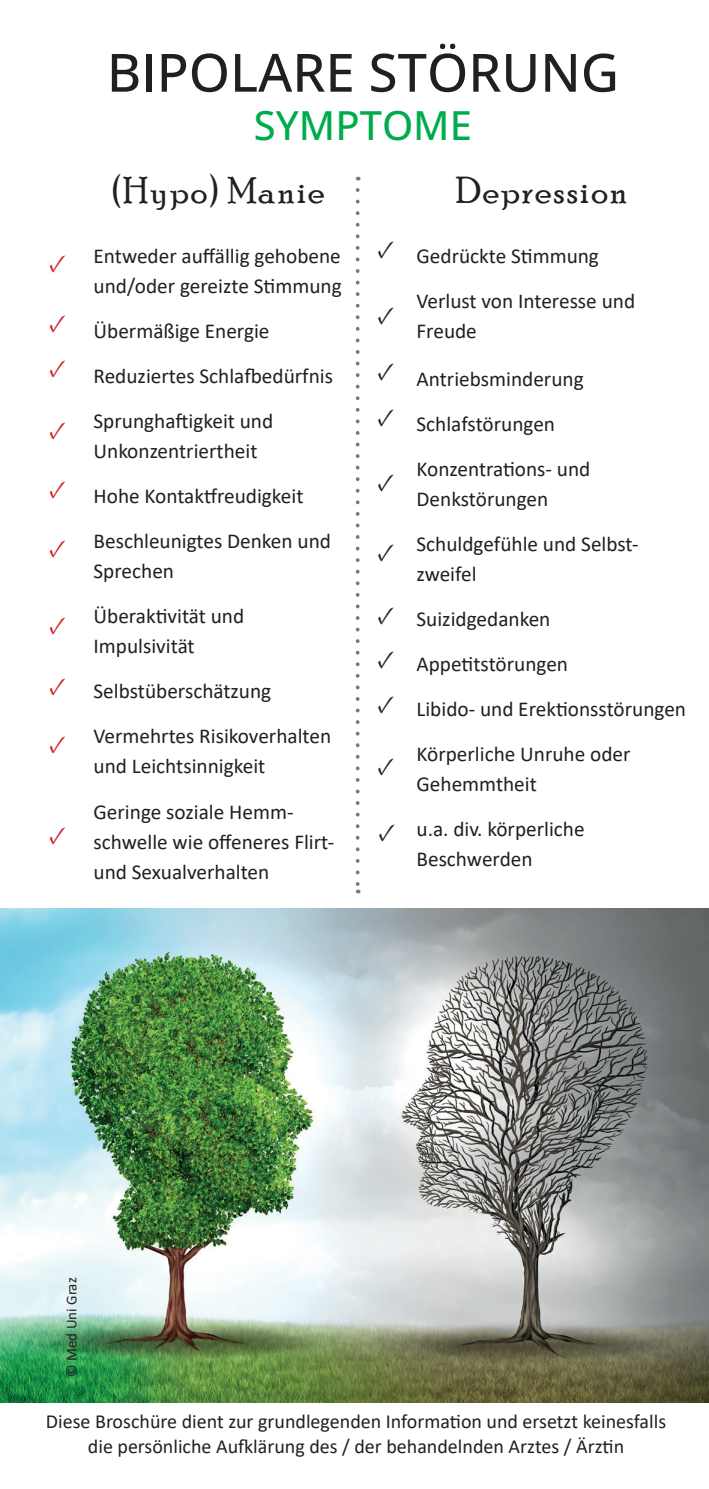
<style>
.page{position:relative;width:709px;height:1489px;background:#fff}
.page>*{position:absolute;margin:0;border:0;box-sizing:border-box;transform-origin:0 0}
.t1{font:500 52.75px "Open Sans";color:#231f20}
.t2{font:500 40px "Open Sans";color:#00ab4d}
.t3{font:37.5px "Poor Richard";letter-spacing:.05em;color:#231f20}
.t4{font:700 25px/46px "Minion Pro";color:#231f20}
.t5{font:700 25px/44.5px "Minion Pro";color:#d1232a}
.t6{font:21.25px/45px "Calibri";color:#231f20}
.t7{font:20px/25px "Calibri";color:#231f20;text-align:center}
.t8{font:15px "Calibri";color:#231f20}
</style>
<div class="page">
<svg style="left:356px;top:190px;width:3px;height:703px"></svg>
<img style="left:0;top:908px;width:709px;height:494px">
<p class="t5" style="left:49px;top:240px;width:19px">✓</p>
<p class="t5" style="left:49px;top:301px;width:19px">✓ ✓</p>
<p class="t5" style="left:49px;top:408px;width:19px">✓</p>
<p class="t5" style="left:49px;top:466px;width:19px">✓</p>
<p class="t5" style="left:49px;top:525px;width:19px">✓</p>
<p class="t5" style="left:49px;top:602px;width:19px">✓</p>
<p class="t5" style="left:49px;top:663px;width:19px">✓</p>
<p class="t5" style="left:49px;top:721px;width:19px">✓</p>
<p class="t5" style="left:49px;top:812px;width:19px">✓</p>
<h1 class="t1" style="left:107px;top:36px;width:514px">BIPOLARE STÖRUNG</h1>
<h2 class="t2" style="left:254px;top:98px;width:219px">SYMPTOME</h2>
<h3 class="t3" style="left:112px;top:169px;width:214px">(Hypo) Manie</h3>
<p class="t6" style="left:94px;top:240px;width:250px;line-height:30px">Entweder auffällig gehobene und/oder gereizte Stimmung</p>
<p class="t6" style="left:94px;top:308px;width:241px">Übermäßige Energie<br>Reduziertes Schlafbedürfnis<br>Sprunghaftigkeit und</p>
<p class="t6" style="left:94px;top:428px;width:239px">Unkonzentriertheit<br>Hohe Kontaktfreudigkeit<br>Beschleunigtes Denken und</p>
<p class="t6" style="left:94px;top:548px;width:152px">Sprechen<br>Überaktivität und</p>
<p class="t6" style="left:94px;top:623px;width:239px">Impulsivität<br>Selbstüberschätzung<br>Vermehrtes Risikoverhalten</p>
<p class="t6" style="left:94px;top:743px;width:201px">und Leichtsinnigkeit<br>Geringe soziale Hemm-</p>
<p class="t6" style="left:94px;top:825px;width:242px;line-height:30px">schwelle wie offeneres Flirt&shy;und Sexualverhalten</p>
<p class="t4" style="left:377px;top:226px;width:19px">✓</p>
<p class="t4" style="left:377px;top:291px;width:19px">✓</p>
<p class="t4" style="left:377px;top:347px;width:19px">✓ ✓</p>
<p class="t4" style="left:377px;top:458px;width:19px">✓</p>
<p class="t4" style="left:377px;top:528px;width:19px">✓</p>
<p class="t4" style="left:377px;top:591px;width:19px">✓</p>
<p class="t4" style="left:377px;top:635px;width:19px">✓</p>
<p class="t4" style="left:377px;top:681px;width:19px">✓</p>
<p class="t4" style="left:377px;top:742px;width:19px">✓</p>
<p class="t4" style="left:378px;top:808px;width:19px">✓</p>
<h3 class="t3" style="left:456px;top:169px;width:173px">Depression</h3>
<p class="t6" style="left:416px;top:233px;width:220px">Gedrückte Stimmung<br>Verlust von Interesse und</p>
<p class="t6" style="left:416px;top:308px;width:62px">Freude</p>
<p class="t6" style="left:416px;top:355px;width:175px">Antriebsminderung<br>Schlafstörungen<br>Konzentrations- und</p>
<p class="t6" style="left:416px;top:475px;width:224px">Denkstörungen<br>Schuldgefühle und Selbst-</p>
<p class="t6" style="left:416px;top:550px;width:271px">zweifel<br>Suizidgedanken<br>Appetitstörungen<br>Libido- und Erektionsstörungen<br>Körperliche Unruhe oder</p>
<p class="t6" style="left:416px;top:760px;width:170px">Gehemmtheit<br>u.a. div. körperliche</p>
<p class="t6" style="left:416px;top:835px;width:118px">Beschwerden</p>
<p class="t8" style="left:61px;top:1376px;width:101px;rotate:-90deg">© Med Uni Graz</p>
<p class="t7" style="left:46px;top:1408px;width:621px">Diese Broschüre dient zur grundlegenden Information und ersetzt keinesfalls die persönliche Aufklärung des / der behandelnden Arztes / Ärztin</p>
</div>
